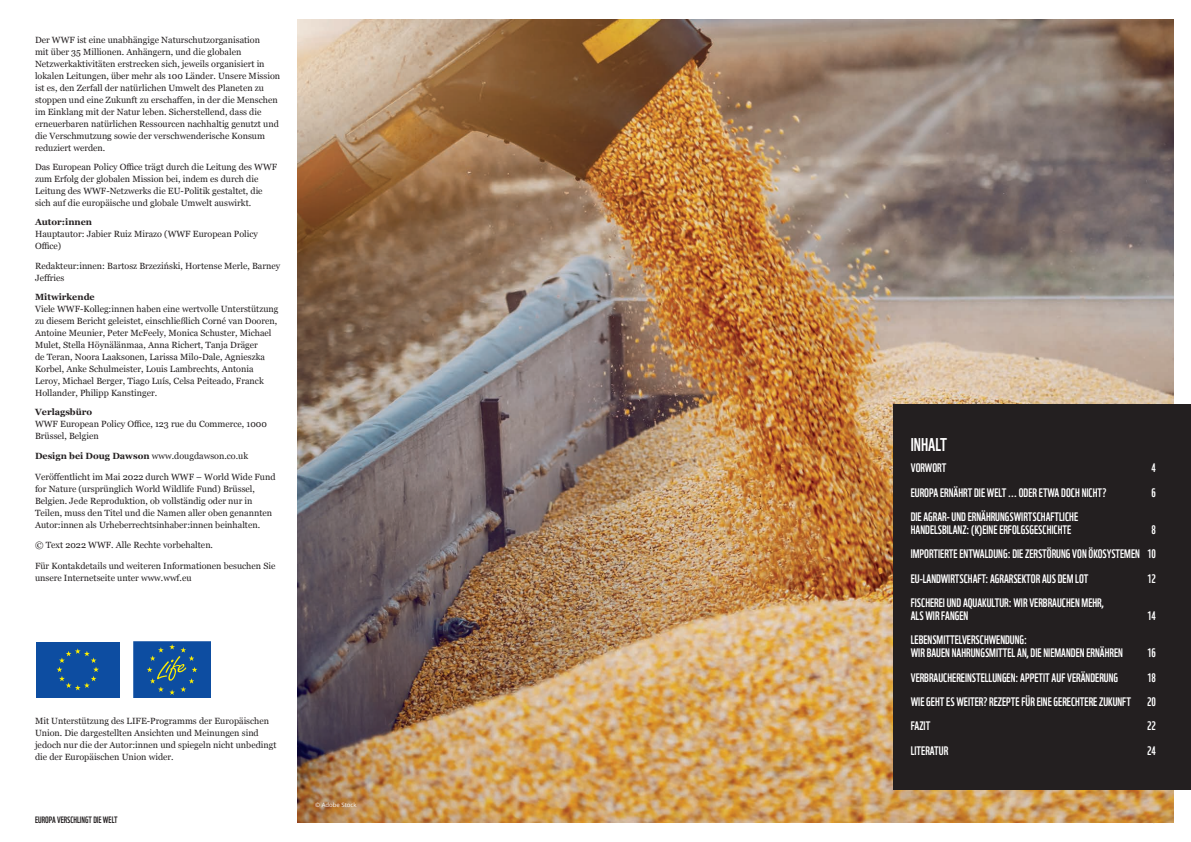
<style>
.page{position:relative;width:1191px;height:842px;background:#fff}
.page>*{position:absolute;margin:0;border:0;box-sizing:border-box;transform-origin:0 0}
.t1{font:18px "WWF";color:#fff}
.t2{font:12px/13px "WWF";color:#fff}
.t3{font:9px/12px "Georgia";color:#231f20}
.t4{font:700 9px "Georgia";color:#231f20}
.t5{font:9px "WWF";color:#231f20}
.t6{font:6px "Open Sans";color:#fff}
.s1{font-weight:700}
</style>
<div class="page">
<img style="left:298px;top:19px;width:875px;height:804px">
<div style="left:36px;top:642px;width:83px;height:55px;background:#0d4da1"></div>
<svg style="left:57px;top:648px;width:42px;height:42px"></svg>
<img style="left:133px;top:642px;width:77px;height:55px">
<div style="left:893px;top:404px;width:298px;height:385px;background:#231f20"></div>
<p class="t3" style="left:35px;top:34px;width:247px">Der WWF ist eine unabhängige Naturschutzorganisation<br>mit über 35 Millionen. Anhängern, und die globalen Netzwerkaktivitäten erstrecken sich, jeweils organisiert in lokalen Leitungen, über mehr als 100 Länder. Unsere Mission ist es, den Zerfall der natürlichen Umwelt des Planeten zu stoppen und eine Zukunft zu erschaffen, in der die Menschen im Einklang mit der Natur leben. Sicherstellend, dass die erneuerbaren natürlichen Ressourcen nachhaltig genutzt und die Verschmutzung sowie der verschwenderische Konsum reduziert werden.</p>
<p class="t3" style="left:35px;top:161px;width:244px">Das European Policy Office trägt durch die Leitung des WWF zum Erfolg der globalen Mission bei, indem es durch die Leitung des WWF-Netzwerks die EU-Politik gestaltet, die sich auf die europäische und globale Umwelt auswirkt.</p>
<p class="t4" style="left:35px;top:216px;width:59px">Autor:innen</p>
<p class="t3" style="left:35px;top:228px;width:224px">Hauptautor: Jabier Ruiz Mirazo (WWF European Policy<br>Office)</p>
<p class="t3" style="left:35px;top:259px;width:247px">Redakteur:innen: Bartosz Brzeziński, Hortense Merle, Barney<br>Jeffries</p>
<p class="t4" style="left:35px;top:290px;width:61px">Mitwirkende</p>
<p class="t3" style="left:35px;top:302px;width:245px">Viele WWF-Kolleg:innen haben eine wertvolle Unterstützung zu diesem Bericht geleistet, einschließlich Corné van Dooren, Antoine Meunier, Peter McFeely, Monica Schuster, Michael Mulet, Stella Höynälänmaa, Anna Richert, Tanja Dräger<br>de Teran, Noora Laaksonen, Larissa Milo-Dale, Agnieszka Korbel, Anke Schulmeister, Louis Lambrechts, Antonia Leroy, Michael Berger, Tiago Luís, Celsa Peiteado, Franck Hollander, Philipp Kanstinger.</p>
<p class="t4" style="left:35px;top:405px;width:59px">Verlagsbüro</p>
<p class="t3" style="left:35px;top:417px;width:233px">WWF European Policy Office, 123 rue du Commerce, 1000<br>Brüssel, Belgien</p>
<p class="t3" style="left:35px;top:450px;width:215px"><span class="s1">Design bei Doug Dawson</span> www.dougdawson.co.uk</p>
<p class="t3" style="left:35px;top:470px;width:242px">Veröffentlicht im Mai 2022 durch WWF – World Wide Fund for Nature (ursprünglich World Wildlife Fund) Brüssel, Belgien. Jede Reproduktion, ob vollständig oder nur in Teilen, muss den Titel und die Namen aller oben genannten Autor:innen als Urheberrechtsinhaber:innen beinhalten.</p>
<p class="t3" style="left:35px;top:539px;width:179px">© Text 2022 WWF. Alle Rechte vorbehalten.</p>
<p class="t3" style="left:35px;top:559px;width:242px">Für Kontakdetails und weiteren Informationen besuchen Sie unsere Internetseite unter www.wwf.eu</p>
<p class="t3" style="left:35px;top:715px;width:243px">Mit Unterstützung des LIFE-Programms der Europäischen Union. Die dargestellten Ansichten und Meinungen sind jedoch nur die der Autor:innen und spiegeln nicht unbedingt die der Europäischen Union wider.</p>
<p class="t5" style="left:35px;top:813px;width:84px">EUROPA VERSCHLINGT DIE WELT</p>
<p class="t6" style="left:315px;top:801px;width:43px">© Adobe Stock</p>
<h1 class="t1" style="left:910px;top:430px;width:38px">INHALT</h1>
<h2 class="t2" style="left:910px;top:460px;width:37px">VORWORT</h2>
<h2 class="t2" style="left:1151px;top:460px;width:6px">4</h2>
<h2 class="t2" style="left:910px;top:485px;width:197px">EUROPA ERNÄHRT DIE WELT ... ODER ETWA DOCH NICHT?</h2>
<h2 class="t2" style="left:1151px;top:485px;width:6px">6</h2>
<h2 class="t2" style="left:910px;top:509px;width:169px">DIE AGRAR- UND ERNÄHRUNGSWIRTSCHAFTLICHE<br>HANDELSBILANZ: (K)EINE ERFOLGSGESCHICHTE</h2>
<h2 class="t2" style="left:910px;top:516px;width:247px;line-height:24.3px;text-align:justify;text-indent:241px">8<br>IMPORTIERTE ENTWALDUNG: DIE ZERSTÖRUNG VON ÖKOSYSTEMEN 10<br>EU-LANDWIRTSCHAFT: AGRARSEKTOR AUS DEM LOT</h2>
<h2 class="t2" style="left:1147px;top:571px;width:10px">12</h2>
<h2 class="t2" style="left:910px;top:595px;width:194px">FISCHEREI UND AQUAKULTUR: WIR VERBRAUCHEN MEHR,<br>ALS WIR FANGEN</h2>
<h2 class="t2" style="left:910px;top:632px;width:214px">LEBENSMITTELVERSCHWENDUNG:<br>WIR BAUEN NAHRUNGSMITTEL AN, DIE NIEMANDEN ERNÄHREN</h2>
<h2 class="t2" style="left:1147px;top:608px;width:10px">14</h2>
<h2 class="t2" style="left:1147px;top:645px;width:10px">16</h2>
<h2 class="t2" style="left:910px;top:670px;width:209px">VERBRAUCHEREINSTELLUNGEN: APPETIT AUF VERÄNDERUNG</h2>
<h2 class="t2" style="left:1147px;top:670px;width:10px">18</h2>
<h2 class="t2" style="left:910px;top:694px;width:222px">WIE GEHT ES WEITER? REZEPTE FÜR EINE GERECHTERE ZUKUNFT</h2>
<h2 class="t2" style="left:1147px;top:694px;width:10px">20</h2>
<h2 class="t2" style="left:910px;top:718px;width:21px">FAZIT</h2>
<h2 class="t2" style="left:1147px;top:718px;width:10px">22</h2>
<h2 class="t2" style="left:910px;top:743px;width:39px">LITERATUR</h2>
<h2 class="t2" style="left:1147px;top:743px;width:10px">24</h2>
</div>
